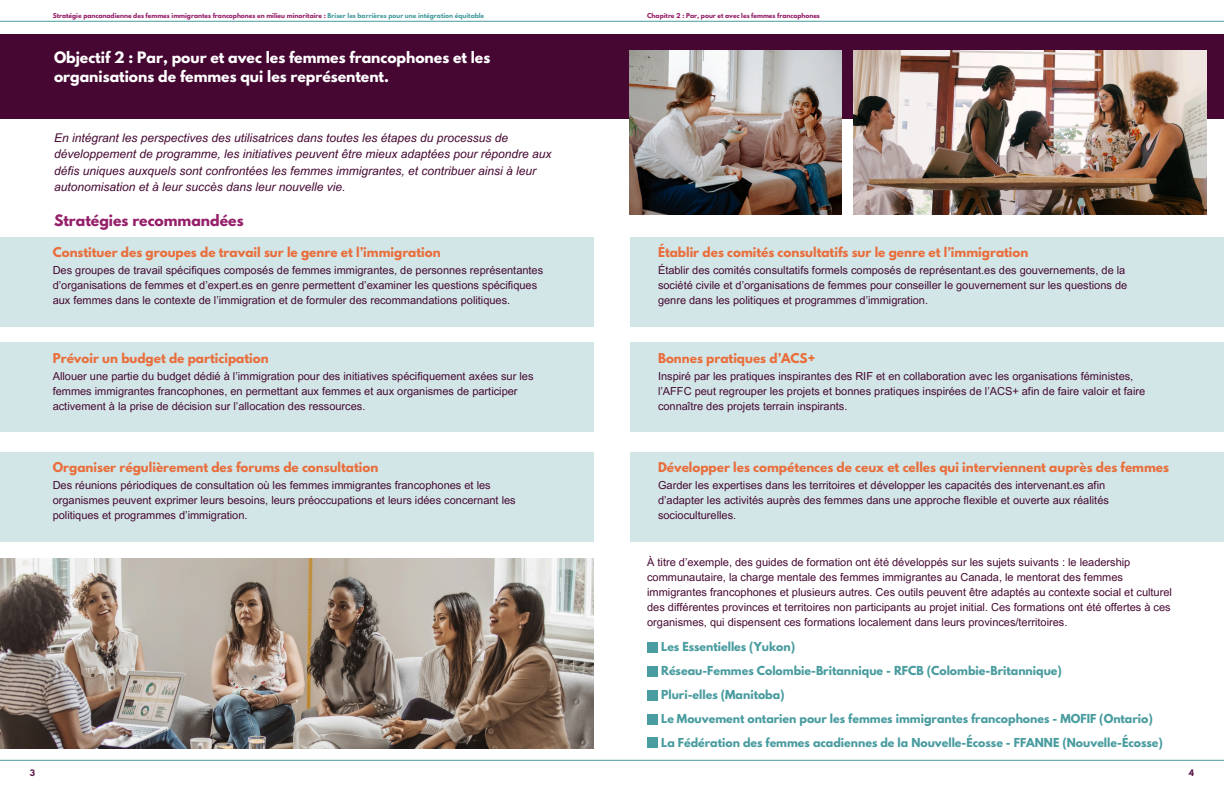
<style>
.page{position:relative;width:1224px;height:792px;background:#fff}
.page>*{position:absolute;margin:0;border:0;box-sizing:border-box;transform-origin:0 0}
.t1{font:700 14px/19.5px "League Spartan";color:#fff}
.t2{font:700 14px "League Spartan";color:#95206a}
.t3{font:italic 12px/16.5px "Arial MT Pro";color:#460832}
.t4{font:700 12px "League Spartan";color:#e96e3c}
.t5{font:11px/15px "Arial MT Pro";color:#460832}
.t6{font:700 11px "League Spartan";color:#499c9f}
.t7{font:700 8px "League Spartan";color:#5c1c4a}
.t8{font:700 6px "League Spartan";color:#95206a}
.s1{color:#499c9f}
.s2{font-family:"Noto Sans CJ Ksc";font-weight:400}
</style>
<div class="page">
<hr style="left:0;top:760px;width:1224px;height:1px;background:#499c9f">
<div style="left:0;top:35px;width:1224px;height:84px;background:#460832"></div>
<hr style="left:0;top:21px;width:1224px;height:1px;background:#499c9f">
<div style="left:0;top:237px;width:594px;height:89px;background:#d2e6e7"></div>
<div style="left:0;top:343px;width:594px;height:89px;background:#d2e6e7"></div>
<div style="left:0;top:452px;width:594px;height:90px;background:#d2e6e7"></div>
<img style="left:0;top:558px;width:594px;height:191px">
<div style="left:630px;top:237px;width:594px;height:89px;background:#d2e6e7"></div>
<div style="left:630px;top:343px;width:594px;height:89px;background:#d2e6e7"></div>
<div style="left:630px;top:452px;width:594px;height:90px;background:#d2e6e7"></div>
<img style="left:853px;top:51px;width:354px;height:163px">
<img style="left:630px;top:51px;width:211px;height:163px">
<div style="left:647px;top:642px;width:11px;height:11px;background:#499c9f"></div>
<div style="left:647px;top:666px;width:11px;height:11px;background:#499c9f"></div>
<div style="left:647px;top:690px;width:11px;height:10px;background:#499c9f"></div>
<div style="left:647px;top:714px;width:11px;height:10px;background:#499c9f"></div>
<div style="left:648px;top:738px;width:10px;height:10px;background:#499c9f"></div>
<h1 class="t8" style="left:53px;top:13px;width:433px">Stratégie pancanadienne des femmes immigrantes francophones en milieu minoritaire : <span class="s1">Briser les barrières pour une intégration équitable</span></h1>
<p class="t1" style="left:54px;top:49px;width:438px">Objectif 2 : Par, pour et avec les femmes francophones et les organisations de femmes qui les représentent.</p>
<p class="t3" style="left:54px;top:131px;width:499px">En intégrant les perspectives des utilisatrices dans toutes les étapes du processus de développement de programme, les initiatives peuvent être mieux adaptées pour répondre aux défis uniques auxquels sont confrontées les femmes immigrantes, et contribuer ainsi à leur autonomisation et à leur succès dans leur nouvelle vie.</p>
<h2 class="t2" style="left:54px;top:214px;width:191px">Stratégies recommandées</h2>
<p class="t4" style="left:53px;top:246px;width:390px">Constituer des groupes de travail sur le genre et l’immigration</p>
<h1 class="t5" style="left:53px;top:264px;width:492px">Des groupes de travail spécifiques composés de femmes immigrantes, de personnes représentantes d’organisations de femmes et d’expert.es en genre permettent d’examiner les questions spécifiques aux femmes dans le contexte de l’immigration et de formuler des recommandations politiques.</h1>
<h2 class="t4" style="left:53px;top:352px;width:217px">Prévoir un budget de participation</h2>
<h3 class="t5" style="left:53px;top:370px;width:482px">Allouer une partie du budget dédié à l’immigration pour des initiatives spécifiquement axées sur les femmes immigrantes francophones, en permettant aux femmes et aux organismes de participer activement à la prise de décision sur l’allocation des ressources.</h3>
<h2 class="t4" style="left:53px;top:461px;width:327px">Organiser régulièrement des forums de consultation</h2>
<h3 class="t5" style="left:53px;top:479px;width:465px">Des réunions périodiques de consultation où les femmes immigrantes francophones et les organismes peuvent exprimer leurs besoins, leurs préoccupations et leurs idées concernant les politiques et programmes d’immigration.</h3>
<p class="t8" style="left:647px;top:13px;width:174px">Chapitre 2 : Par, pour et avec les femmes francophones</p>
<h2 class="t4" style="left:658px;top:246px;width:372px">Établir des comités consultatifs sur le genre et l’immigration</h2>
<h3 class="t5" style="left:658px;top:264px;width:471px">Établir des comités consultatifs formels composés de représentant.es des gouvernements, de la société civile et d’organisations de femmes pour conseiller le gouvernement sur les questions de genre dans les politiques et programmes d’immigration.</h3>
<h2 class="t4" style="left:658px;top:352px;width:159px">Bonnes pratiques d’ACS+</h2>
<h3 class="t5" style="left:658px;top:370px;width:489px">Inspiré par les pratiques inspirantes des RIF et en collaboration avec les organisations féministes, l’AFFC peut regrouper les projets et bonnes pratiques inspirées de l’ACS+ afin de faire valoir et faire connaître des projets terrain inspirants.</h3>
<h2 class="t4" style="left:658px;top:461px;width:513px">Développer les compétences de ceux et celles qui interviennent auprès des femmes</h2>
<h3 class="t5" style="left:658px;top:479px;width:452px">Garder les expertises dans les territoires et développer les capacités des intervenant.es afin d’adapter les activités auprès des femmes dans une approche flexible et ouverte aux réalités socioculturelles.</h3>
<h2 class="t5" style="left:647px;top:556px;width:526px">À titre d’exemple, des guides de formation ont été développés sur les sujets suivants : le leadership communautaire, la charge mentale des femmes immigrantes au Canada, le mentorat des femmes immigrantes francophones et plusieurs autres. Ces outils peuvent être adaptés au contexte social et culturel des différentes provinces et territoires non participants au projet initial. Ces formations ont été offertes à ces organismes, qui dispensent ces formations localement dans leurs provinces/territoires.</h2>
<h2 class="t6" style="left:647px;top:641px;width:149px"><span class="s2">■</span> Les Essentielles (Yukon)</h2>
<h3 class="t6" style="left:647px;top:665px;width:416px"><span class="s2">■</span> Réseau-Femmes Colombie-Britannique - RFCB (Colombie-Britannique)</h3>
<p class="t6" style="left:647px;top:689px;width:139px"><span class="s2">■</span> Pluri-elles (Manitoba)</p>
<h3 class="t6" style="left:647px;top:713px;width:507px"><span class="s2">■</span> Le Mouvement ontarien pour les femmes immigrantes francophones - MOFIF (Ontario)</h3>
<h2 class="t6" style="left:647px;top:737px;width:517px"><span class="s2">■</span> La Fédération des femmes acadiennes de la Nouvelle-Écosse - FFANNE (Nouvelle-Écosse)</h2>
<p class="t7" style="left:30px;top:769px;width:7px">3</p>
<p class="t7" style="left:1189px;top:769px;width:7px">4</p>
</div>
